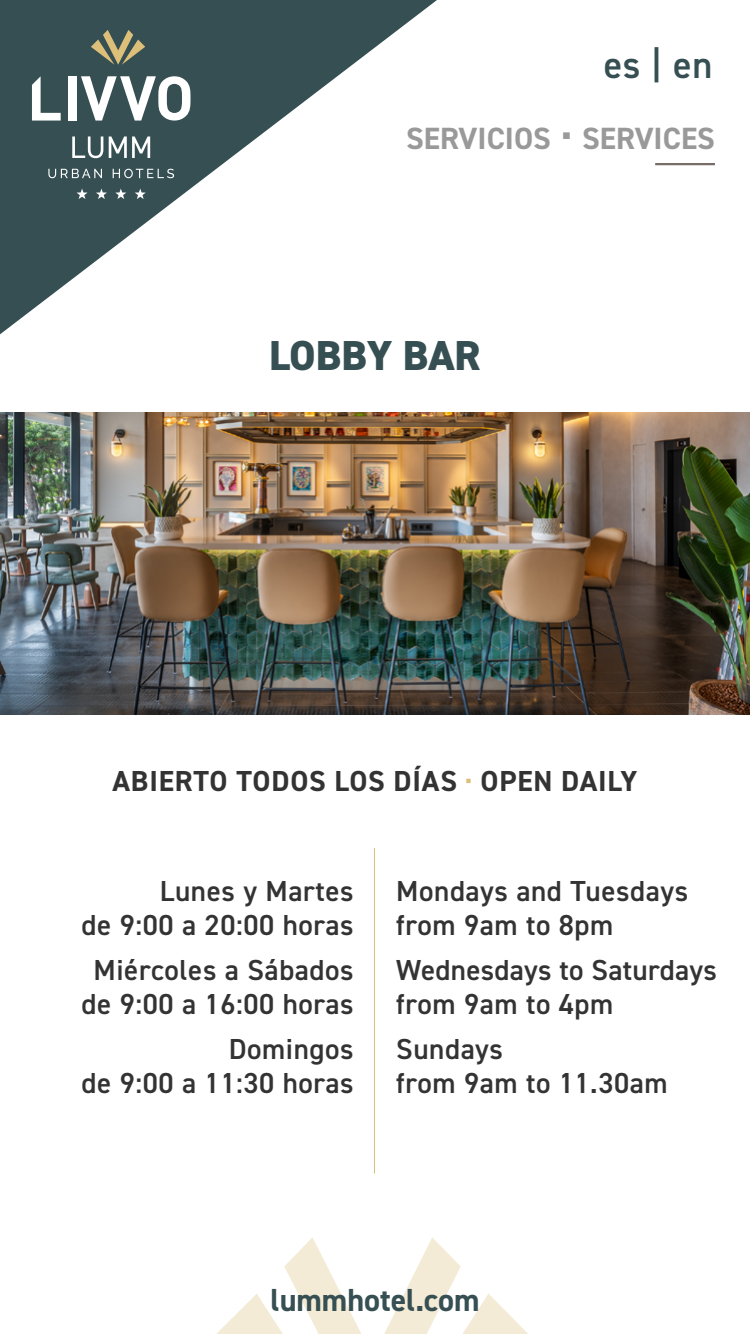
<style>
.page{position:relative;width:750px;height:1334px;background:#fff}
.page>*{position:absolute;margin:0;border:0;box-sizing:border-box;transform-origin:0 0}
.t1{font:800 42px "DIN2014";color:#364f52}
.t2{font:600 38px "DIN2014";color:#364f52}
.t3{font:700 32px "DIN2014";color:#364f52}
.t4{font:700 30.8px "DIN2014";color:#999}
.t5{font:600 29px/34px "DIN2014";letter-spacing:.02em;color:#333}
.t6{font:700 29px "DIN2014";letter-spacing:.03em;color:#333}
.s1{font-size:44px}
.s2{color:#dcc07a}
</style>
<div class="page">
<svg style="left:216px;top:1238px;width:312px;height:96px"></svg>
<svg style="left:0;top:0;width:553px;height:413px"></svg>
<svg style="left:72px;top:136px;width:31px;height:22px"></svg>
<svg style="left:109px;top:136px;width:41px;height:22px"></svg>
<svg style="left:32px;top:76px;width:29px;height:45px"></svg>
<div style="left:68px;top:76px;width:8px;height:45px;background:#fff"></div>
<svg style="left:81px;top:76px;width:110px;height:45px"></svg>
<svg style="left:91px;top:30px;width:54px;height:35px"></svg>
<svg style="left:77px;top:189px;width:11px;height:10px"></svg>
<svg style="left:96px;top:189px;width:11px;height:10px"></svg>
<svg style="left:115px;top:189px;width:11px;height:10px"></svg>
<svg style="left:135px;top:189px;width:11px;height:10px"></svg>
<svg style="left:48px;top:169px;width:54px;height:9px"></svg>
<svg style="left:113px;top:169px;width:61px;height:9px"></svg>
<hr style="left:374px;top:848px;width:1px;height:325px;background:#dcc07a">
<hr style="left:655px;top:163px;width:60px;height:2px;background:#776c68">
<img style="left:0;top:413px;width:750px;height:302px">
<h2 class="t2" style="left:604px;top:40px;width:110px">es | en</h2>
<p class="t4" style="left:406px;top:118px;width:310px">SERVICIOS <span class="s1">·</span> SERVICES</p>
<h1 class="t1" style="left:269px;top:327px;width:213px">LOBBY BAR</h1>
<p class="t6" style="left:112px;top:761px;width:527px">ABIERTO TODOS LOS DÍAS <span class="s2">·</span> OPEN DAILY</p>
<p class="t5" style="left:82px;top:873px;width:274px;text-align:right">Lunes y Martes<br>de 9:00 a 20:00 horas</p>
<p class="t5" style="left:82px;top:952px;width:274px;text-align:center">Miércoles a Sábados de 9:00 a 16:00 horas</p>
<p class="t5" style="left:82px;top:1031px;width:274px;text-align:right">Domingos<br>de 9:00 a 11:30 horas</p>
<p class="t5" style="left:396px;top:873px;width:293px">Mondays and Tuesdays from 9am to 8pm</p>
<p class="t5" style="left:396px;top:952px;width:322px">Wednesdays to Saturdays from 9am to 4pm</p>
<p class="t5" style="left:396px;top:1031px;width:273px">Sundays<br>from 9am to 11.30am</p>
<p class="t3" style="left:271px;top:1279px;width:210px">lummhotel.com</p>
</div>
